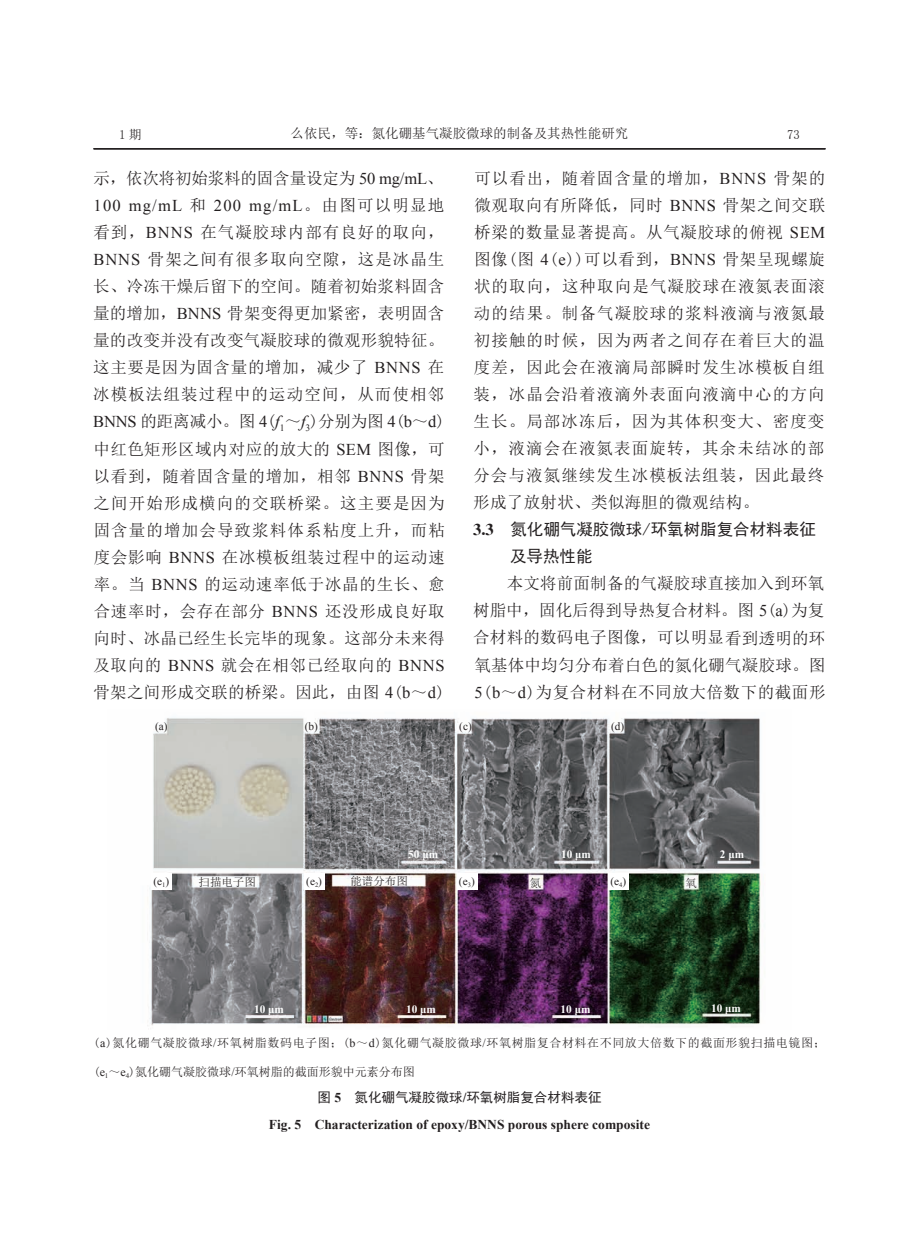
<style>
.page{position:relative;width:919px;height:1238px;background:#fff}
.page>*{position:absolute;margin:0;border:0;box-sizing:border-box;transform-origin:0 0}
.t1{font:16.5px/27px "N Sim Sun";letter-spacing:.04em;color:#231f20;text-align:justify}
.t2{font:16.5px "N Sim Sun";letter-spacing:.065em;color:#231f20}
.t3{font:16.5px "N Sim Sun";letter-spacing:.015em;color:#231f20}
.t4{font:16.5px "Sim Hei";color:#231f20}
.t5{font:16.5px "N Sim Sun";color:#231f20}
.t6{font:16.5px "N Sim Sun";letter-spacing:.06em;color:#231f20}
.t7{font:16.5px "N Sim Sun";letter-spacing:.02em;color:#231f20}
.t8{font:700 13.5px/27px "Times New Roman";color:#231f20;text-align:center}
.t9{font:13.5px "N Sim Sun";color:#231f20}
.t10{font:12.75px "Sim Sun";color:#231f20}
.t11{font:12px "N Sim Sun";letter-spacing:.05em;color:#231f20}
.t12{font:12px "N Sim Sun";color:#231f20}
.t13{font:11.25px "Times New Roman";color:#231f20}
.t14{font:700 11.25px "Times New Roman";color:#fff}
.t15{font:11.25px "N Sim Sun";color:#231f20}
.s1{font-family:"Times New Roman"}
.s2{font-family:"Times New Roman";font-style:italic}
.s3{font-family:"Times";font-weight:700}
.s4{font-family:"Sim Hei";font-weight:400}
</style>
<div class="page">
<hr style="left:94px;top:148px;width:731px;height:1px;background:#231f20">
<img style="left:147px;top:718px;width:614px;height:309px">
<div style="left:152px;top:873px;width:20px;height:17px;background:#fff"></div>
<div style="left:304px;top:873px;width:21px;height:17px;background:#fff"></div>
<div style="left:457px;top:873px;width:20px;height:17px;background:#fff"></div>
<div style="left:608px;top:873px;width:21px;height:17px;background:#fff"></div>
<p class="t10" style="left:119px;top:128px;width:24px">1期</p>
<p class="t9" style="left:290px;top:127px;width:339px">么依民，等：氮化硼基气凝胶微球的制备及其热性能研究</p>
<p class="t10" style="left:787px;top:128px;width:14px">73</p>
<p class="t1" style="left:93px;top:165px;width:353px">示，依次将初始浆料的固含量设定为 <span class="s1">50 mg/mL</span>、<span class="s1">100 mg/mL</span> 和 <span class="s1">200 mg/mL</span>。由图可以明显地看到，<span class="s1">BNNS</span> 在气凝胶球内部有良好的取向，<span class="s1">BNNS</span> 骨架之间有很多取向空隙，这是冰晶生长、冷冻干燥后留下的空间。随着初始浆料固含量的增加，<span class="s1">BNNS</span> 骨架变得更加紧密，表明固含量的改变并没有改变气凝胶球的微观形貌特征。这主要是因为固含量的增加，减少了 <span class="s1">BNNS</span> 在冰模板法组装过程中的运动空间，从而使相邻<span class="s1">BNNS</span> 的距离减小。图 <span class="s1">4</span>(<span class="s2">f</span><sub>1</sub>～<span class="s2">f</span><sub>3</sub>)分别为图 <span class="s1">4</span>(<span class="s1">b</span>～<span class="s1">d</span>)中红色矩形区域内对应的放大的 <span class="s1">SEM</span> 图像，可以看到，随着固含量的增加，相邻 <span class="s1">BNNS</span> 骨架之间开始形成横向的交联桥梁。这主要是因为固含量的增加会导致浆料体系粘度上升，而粘度会影响 <span class="s1">BNNS</span> 在冰模板组装过程中的运动速率。当 <span class="s1">BNNS</span> 的运动速率低于冰晶的生长、愈合速率时，会存在部分 <span class="s1">BNNS</span> 还没形成良好取向时、冰晶已经生长完毕的现象。这部分未来得及取向的 <span class="s1">BNNS</span> 就会在相邻已经取向的 <span class="s1">BNNS</span>骨架之间形成交联的桥梁。因此，由图 <span class="s1">4</span>(<span class="s1">b</span>～<span class="s1">d</span>)</p>
<p class="t6" style="left:474px;top:170px;width:352px">可以看出，随着固含量的增加，<span class="s1">BNNS</span> 骨架的</p>
<p class="t1" style="left:474px;top:192px;width:352px">微观取向有所降低，同时 <span class="s1">BNNS</span> 骨架之间交联</p>
<p class="t1" style="left:474px;top:219px;width:352px">桥梁的数量显著提高。从气凝胶球的俯视 <span class="s1">SEM</span></p>
<p class="t1" style="left:474px;top:246px;width:352px">图像(图 <span class="s1">4</span>(<span class="s1">e</span>))可以看到，<span class="s1">BNNS</span> 骨架呈现螺旋</p>
<p class="t2" style="left:474px;top:278px;width:352px">状的取向，这种取向是气凝胶球在液氮表面滚</p>
<p class="t2" style="left:474px;top:305px;width:352px">动的结果。制备气凝胶球的浆料液滴与液氮最</p>
<p class="t2" style="left:474px;top:332px;width:352px">初接触的时候，因为两者之间存在着巨大的温</p>
<p class="t2" style="left:473px;top:359px;width:352px">度差，因此会在液滴局部瞬时发生冰模板自组</p>
<p class="t2" style="left:473px;top:386px;width:352px">装，冰晶会沿着液滴外表面向液滴中心的方向</p>
<p class="t2" style="left:473px;top:413px;width:352px">生长。局部冰冻后，因为其体积变大、密度变</p>
<p class="t2" style="left:473px;top:440px;width:352px">小，液滴会在液氮表面旋转，其余未结冰的部</p>
<p class="t2" style="left:473px;top:467px;width:352px">分会与液氮继续发生冰模板法组装，因此最终</p>
<p class="t7" style="left:473px;top:494px;width:287px">形成了放射状、类似海胆的微观结构。</p>
<p class="t4" style="left:473px;top:521px;width:344px"><span class="s3">3.3</span> 氮化硼气凝胶微球/环氧树脂复合材料表征</p>
<p class="t4" style="left:510px;top:548px;width:84px">及导热性能</p>
<p class="t3" style="left:506px;top:575px;width:319px">本文将前面制备的气凝胶球直接加入到环氧</p>
<p class="t5" style="left:473px;top:602px;width:352px">树脂中，固化后得到导热复合材料。图 <span class="s1">5</span>(<span class="s1">a</span>)为复</p>
<p class="t3" style="left:473px;top:629px;width:353px">合材料的数码电子图像，可以明显看到透明的环</p>
<p class="t3" style="left:474px;top:656px;width:352px">氧基体中均匀分布着白色的氮化硼气凝胶球。图</p>
<p class="t1" style="left:474px;top:678px;width:352px"><span class="s1">5</span>(<span class="s1">b</span>～<span class="s1">d</span>)为复合材料在不同放大倍数下的截面形</p>
<p class="t13" style="left:155px;top:718px;width:14px">(a)</p>
<p class="t13" style="left:305px;top:718px;width:15px">(b)</p>
<p class="t13" style="left:459px;top:718px;width:14px">(c)</p>
<p class="t13" style="left:611px;top:718px;width:15px">(d)</p>
<p class="t14" style="left:408px;top:846px;width:31px">50 μm</p>
<p class="t14" style="left:561px;top:846px;width:31px">10 μm</p>
<p class="t15" style="left:198px;top:876px;width:59px">扫描电子图</p>
<p class="t15" style="left:350px;top:875px;width:59px">能谱分布图</p>
<p class="t15" style="left:530px;top:877px;width:13px">氮</p>
<p class="t15" style="left:685px;top:877px;width:13px">氧</p>
<p class="t13" style="left:153px;top:873px;width:17px">(e<sub>1</sub>)</p>
<p class="t13" style="left:306px;top:873px;width:17px">(e<sub>2</sub>)</p>
<p class="t13" style="left:459px;top:873px;width:17px">(e<sub>3</sub>)</p>
<p class="t13" style="left:610px;top:873px;width:17px">(e<sub>4</sub>)</p>
<p class="t14" style="left:720px;top:846px;width:26px">2 μm</p>
<p class="t14" style="left:254px;top:1001px;width:31px">10 μm</p>
<p class="t14" style="left:406px;top:1001px;width:31px">10 μm</p>
<p class="t14" style="left:560px;top:1001px;width:31px">10 μm</p>
<p class="t14" style="left:711px;top:1000px;width:31px">10 μm</p>
<p class="t11" style="left:94px;top:1036px;width:733px">(<span class="s1">a</span>)氮化硼气凝胶微球<span class="s1">/</span>环氧树脂数码电子图；(<span class="s1">b</span>～<span class="s1">d</span>)氮化硼气凝胶微球<span class="s1">/</span>环氧树脂复合材料在不同放大倍数下的截面形貌扫描电镜图；</p>
<p class="t12" style="left:94px;top:1065px;width:322px">(<span class="s1">e</span><sub>1</sub>～<span class="s1">e</span><sub>4</sub>)氮化硼气凝胶微球<span class="s1">/</span>环氧树脂的截面形貌中元素分布图</p>
<p class="t8" style="left:269px;top:1083px;width:382px"><span class="s4">图</span> 5 <span class="s4">氮化硼气凝胶微球</span>/<span class="s4">环氧树脂复合材料表征<br></span>Fig. 5 Characterization of epoxy/BNNS porous sphere composite</p>
<p class="t13" style="left:179px;top:1066px;width:21px">0.40</p>
<p class="t13" style="left:488px;top:1084px;width:16px">0.7</p>
<p class="t13" style="left:488px;top:1118px;width:16px">0.6</p>
</div>
